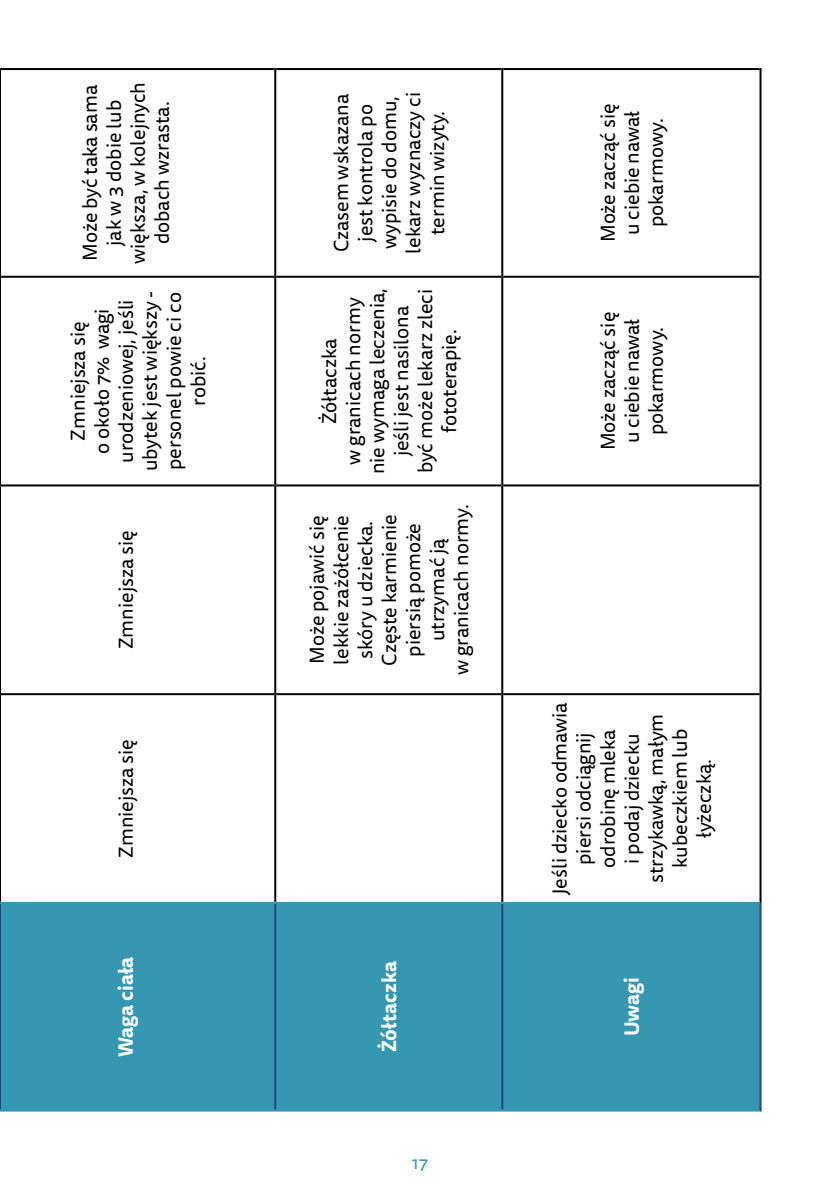
<style>
.page{position:relative;width:840px;height:1191px;background:#fff}
.page>*{position:absolute;margin:0;border:0;box-sizing:border-box;transform-origin:0 0}
.t1{font:20px/24px "Tisa Sans Pro";color:#000;text-align:center}
.t2{font:700 20px "Tisa Sans Pro";letter-spacing:-.005em;color:#fff}
.t3{font:18px "Tisa Sans Pro";color:#3597b2}
</style>
<div class="page">
<div style="left:1px;top:904px;width:758px;height:205px;background:#3597b2"></div>
<hr style="left:0;top:694px;width:1px;height:208px;background:#000">
<hr style="left:0;top:485px;width:1px;height:209px;background:#000">
<hr style="left:1px;top:693px;width:273px;height:2px;background:#000">
<hr style="left:0;top:277px;width:1px;height:208px;background:#000">
<hr style="left:1px;top:484px;width:273px;height:2px;background:#000">
<hr style="left:0;top:68px;width:1px;height:209px;background:#000">
<hr style="left:1px;top:276px;width:273px;height:2px;background:#000">
<hr style="left:1px;top:68px;width:273px;height:2px;background:#000">
<hr style="left:274px;top:694px;width:2px;height:208px;background:#000">
<hr style="left:274px;top:485px;width:2px;height:209px;background:#000">
<hr style="left:276px;top:693px;width:225px;height:2px;background:#000">
<hr style="left:274px;top:277px;width:2px;height:208px;background:#000">
<hr style="left:276px;top:484px;width:225px;height:2px;background:#000">
<hr style="left:274px;top:68px;width:2px;height:209px;background:#000">
<hr style="left:276px;top:276px;width:225px;height:2px;background:#000">
<hr style="left:276px;top:68px;width:225px;height:2px;background:#000">
<hr style="left:501px;top:694px;width:2px;height:208px;background:#000">
<hr style="left:501px;top:485px;width:2px;height:209px;background:#000">
<hr style="left:503px;top:693px;width:256px;height:2px;background:#000">
<hr style="left:501px;top:277px;width:2px;height:208px;background:#000">
<hr style="left:503px;top:484px;width:256px;height:2px;background:#000">
<hr style="left:501px;top:68px;width:2px;height:209px;background:#000">
<hr style="left:503px;top:276px;width:256px;height:2px;background:#000">
<hr style="left:503px;top:68px;width:256px;height:2px;background:#000">
<hr style="left:759px;top:694px;width:2px;height:209px;background:#000">
<hr style="left:759px;top:485px;width:2px;height:209px;background:#000">
<hr style="left:759px;top:277px;width:2px;height:208px;background:#000">
<hr style="left:759px;top:68px;width:2px;height:209px;background:#000">
<hr style="left:0;top:904px;width:1px;height:205px;background:#1f497d">
<hr style="left:274px;top:904px;width:2px;height:205px;background:#1f497d">
<hr style="left:501px;top:904px;width:2px;height:205px;background:#1f497d">
<hr style="left:759px;top:903px;width:2px;height:208px;background:#1f497d">
<hr style="left:0;top:1109px;width:275px;height:2px;background:#3597b2">
<hr style="left:0;top:902px;width:275px;height:2px;background:#3597b2">
<hr style="left:275px;top:1109px;width:227px;height:2px;background:#3597b2">
<hr style="left:275px;top:902px;width:227px;height:2px;background:#3597b2">
<hr style="left:502px;top:1109px;width:257px;height:2px;background:#3597b2">
<hr style="left:502px;top:902px;width:257px;height:2px;background:#3597b2">
<p class="t1" style="left:78px;top:264px;width:184px;rotate:-90deg">Może być taka sama jak w 3 dobie lub większa, w kolejnych dobach wzrasta.</p>
<p class="t1" style="left:66px;top:471px;width:182px;rotate:-90deg">Zmniejsza się<br>o około 7% wagi urodzeniowej, jeśli ubytek jest większy - personel powie ci co robić.</p>
<p class="t1" style="left:114px;top:649px;width:120px;rotate:-90deg">Zmniejsza się</p>
<p class="t1" style="left:114px;top:858px;width:120px;rotate:-90deg">Zmniejsza się</p>
<p class="t2" style="left:111px;top:1057px;width:102px;rotate:-90deg">Waga ciała</p>
<p class="t1" style="left:329px;top:254px;width:163px;rotate:-90deg">Czasem wskazana jest kontrola po wypisie do domu, lekarz wyznaczy ci termin wizyty.</p>
<p class="t1" style="left:317px;top:474px;width:188px;rotate:-90deg">Żółtaczka<br>w granicach normy nie wymaga leczenia, jeśli jest nasilona<br>być może lekarz zleci fototerapię.</p>
<p class="t1" style="left:305px;top:675px;width:172px;rotate:-90deg">Może pojawić się lekkie zażółcenie skóry u dziecka.<br>Częste karmienie piersią pomoże utrzymać ją<br>w granicach normy.</p>
<p class="t2" style="left:374px;top:1052px;width:92px;rotate:-90deg">Żółtaczka</p>
<p class="t3" style="left:411px;top:1150px;width:18px">17</p>
<p class="t1" style="left:596px;top:242px;width:140px;rotate:-90deg">Może zacząć się u ciebie nawał pokarmowy.</p>
<p class="t1" style="left:596px;top:450px;width:140px;rotate:-90deg">Może zacząć się u ciebie nawał pokarmowy.</p>
<p class="t1" style="left:548px;top:895px;width:194px;rotate:-90deg">Jeśli dziecko odmawia piersi odciągnij odrobinę mleka<br>i podaj dziecku strzykawką, małym kubeczkiem lub łyżeczką.</p>
<p class="t2" style="left:616px;top:1036px;width:61px;rotate:-90deg">Uwagi</p>
</div>
